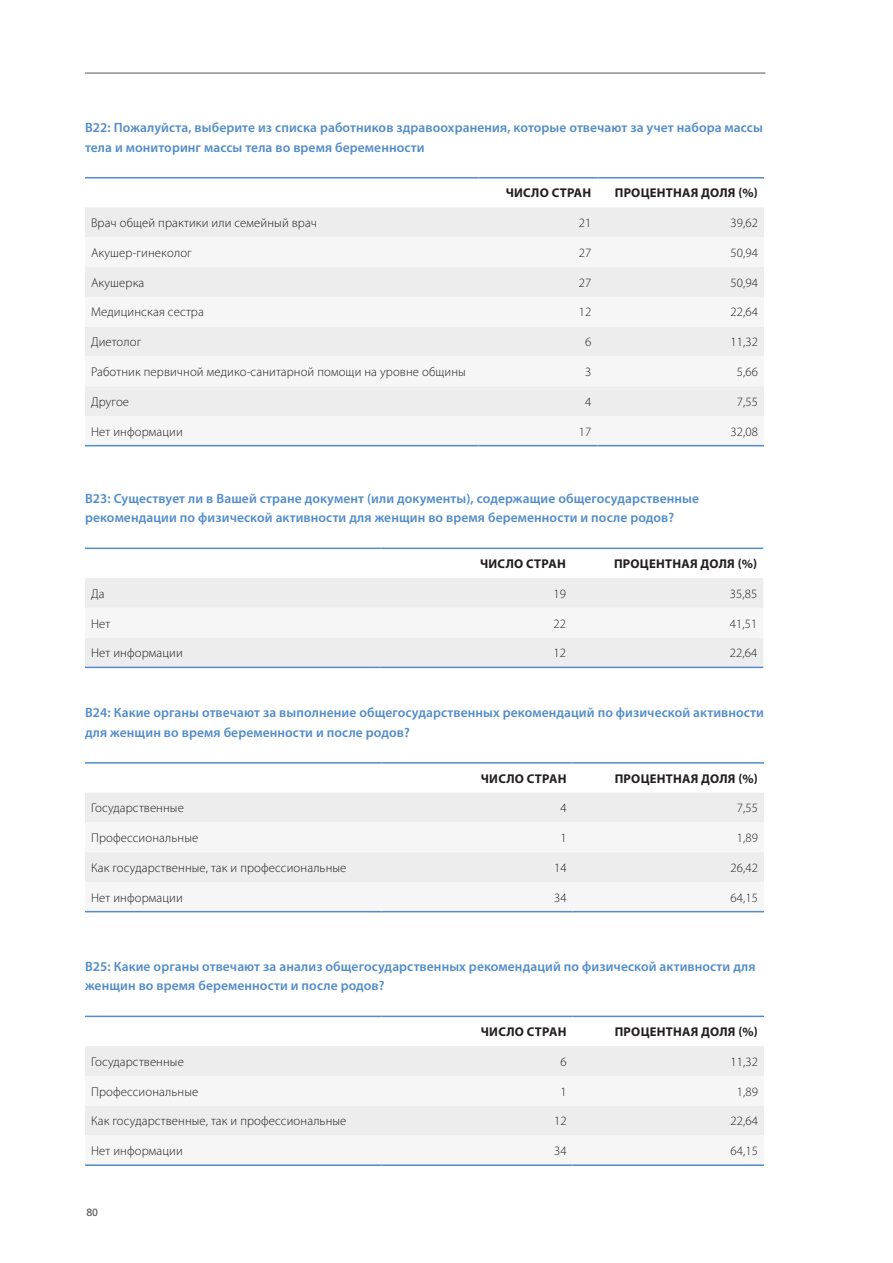
<style>
.page{position:relative;width:893px;height:1263px;background:#fff}
.page>*{position:absolute;margin:0;border:0;box-sizing:border-box;transform-origin:0 0}
.t1{font:600 13.5px/19.5px "Myriad Pro";letter-spacing:.01em;color:#528cc9}
.t2{font:300 12.75px "Myriad Pro";letter-spacing:.01em;color:#231f20}
.t3{font:700 12.75px "Myriad Pro";letter-spacing:.02em;color:#231f20}
.t4{font:10.5px "Frutiger LT Std";color:#57585a}
</style>
<div class="page">
<hr style="left:85px;top:73px;width:680px;height:1px;background:#57585a">
<div style="left:85px;top:208px;width:679px;height:29px;background:#ededee"></div>
<div style="left:85px;top:267px;width:679px;height:178px;background:#f0f0f1"></div>
<hr style="left:478px;top:177px;width:119px;height:2px;background:#528cc9">
<hr style="left:85px;top:177px;width:393px;height:2px;background:#528cc9">
<hr style="left:597px;top:177px;width:167px;height:2px;background:#528cc9">
<hr style="left:85px;top:445px;width:393px;height:1px;background:#528cc9">
<hr style="left:478px;top:445px;width:119px;height:1px;background:#528cc9">
<hr style="left:597px;top:445px;width:167px;height:1px;background:#528cc9">
<div style="left:85px;top:578px;width:678px;height:89px;background:#ededee"></div>
<div style="left:85px;top:608px;width:678px;height:30px;background:#f6f6f7"></div>
<hr style="left:381px;top:548px;width:191px;height:1px;background:#528cc9">
<hr style="left:85px;top:548px;width:296px;height:1px;background:#528cc9">
<hr style="left:572px;top:548px;width:191px;height:1px;background:#528cc9">
<hr style="left:85px;top:667px;width:296px;height:1px;background:#528cc9">
<hr style="left:381px;top:667px;width:191px;height:1px;background:#528cc9">
<hr style="left:572px;top:667px;width:191px;height:1px;background:#528cc9">
<div style="left:85px;top:793px;width:679px;height:29px;background:#ededee"></div>
<div style="left:85px;top:852px;width:679px;height:59px;background:#eeeff1"></div>
<hr style="left:381px;top:762px;width:192px;height:2px;background:#528cc9">
<hr style="left:85px;top:762px;width:296px;height:2px;background:#528cc9">
<hr style="left:573px;top:762px;width:191px;height:2px;background:#528cc9">
<hr style="left:85px;top:911px;width:296px;height:1px;background:#528cc9">
<hr style="left:381px;top:911px;width:192px;height:1px;background:#528cc9">
<hr style="left:573px;top:911px;width:191px;height:1px;background:#528cc9">
<div style="left:85px;top:1046px;width:679px;height:30px;background:#ededee"></div>
<div style="left:85px;top:1106px;width:679px;height:29px;background:#ededee"></div>
<hr style="left:381px;top:1016px;width:192px;height:1px;background:#528cc9">
<hr style="left:85px;top:1016px;width:296px;height:1px;background:#528cc9">
<hr style="left:573px;top:1016px;width:191px;height:1px;background:#528cc9">
<hr style="left:85px;top:1164px;width:296px;height:2px;background:#528cc9">
<hr style="left:381px;top:1164px;width:192px;height:2px;background:#528cc9">
<hr style="left:573px;top:1164px;width:191px;height:2px;background:#528cc9">
<p class="t1" style="left:85px;top:117px;width:679px">B22: Пожалуйста, выберите из списка работников здравоохранения, которые отвечают за учет набора массы тела и мониторинг массы тела во время беременности</p>
<p class="t3" style="left:506px;top:185px;width:87px">ЧИСЛО СТРАН</p>
<p class="t3" style="left:615px;top:185px;width:145px">ПРОЦЕНТНАЯ ДОЛЯ (%)</p>
<p class="t2" style="left:91px;top:216px;width:227px">Врач общей практики или семейный врач</p>
<p class="t2" style="left:579px;top:216px;width:14px">21</p>
<p class="t2" style="left:730px;top:216px;width:29px">39,62</p>
<p class="t2" style="left:91px;top:246px;width:102px">Акушер-гинеколог</p>
<p class="t2" style="left:579px;top:246px;width:14px">27</p>
<p class="t2" style="left:730px;top:246px;width:29px">50,94</p>
<p class="t2" style="left:91px;top:275px;width:55px">Акушерка</p>
<p class="t2" style="left:579px;top:275px;width:14px">27</p>
<p class="t2" style="left:730px;top:275px;width:29px">50,94</p>
<p class="t2" style="left:91px;top:305px;width:114px">Медицинская сестра</p>
<p class="t2" style="left:579px;top:305px;width:14px">12</p>
<p class="t2" style="left:730px;top:305px;width:29px">22,64</p>
<p class="t2" style="left:91px;top:335px;width:52px">Диетолог</p>
<p class="t2" style="left:585px;top:335px;width:8px">6</p>
<p class="t2" style="left:730px;top:335px;width:29px">11,32</p>
<p class="t2" style="left:91px;top:365px;width:376px">Работник первичной медико-санитарной помощи на уровне общины</p>
<p class="t2" style="left:585px;top:365px;width:8px">3</p>
<p class="t2" style="left:737px;top:365px;width:23px">5,66</p>
<p class="t2" style="left:91px;top:394px;width:40px">Другое</p>
<p class="t2" style="left:585px;top:394px;width:8px">4</p>
<p class="t2" style="left:737px;top:394px;width:23px">7,55</p>
<p class="t2" style="left:91px;top:424px;width:93px">Нет информации</p>
<p class="t2" style="left:579px;top:424px;width:14px">17</p>
<p class="t2" style="left:730px;top:424px;width:29px">32,08</p>
<p class="t1" style="left:85px;top:488px;width:616px">B23: Существует ли в Вашей стране документ (или документы), содержащие общегосударственные рекомендации по физической активности для женщин во время беременности и после родов?</p>
<p class="t3" style="left:480px;top:555px;width:87px">ЧИСЛО СТРАН</p>
<p class="t3" style="left:614px;top:555px;width:145px">ПРОЦЕНТНАЯ ДОЛЯ (%)</p>
<p class="t2" style="left:91px;top:586px;width:15px">Да</p>
<p class="t2" style="left:553px;top:586px;width:14px">19</p>
<p class="t2" style="left:730px;top:586px;width:29px">35,85</p>
<p class="t2" style="left:91px;top:616px;width:21px">Нет</p>
<p class="t2" style="left:553px;top:616px;width:14px">22</p>
<p class="t2" style="left:730px;top:616px;width:29px">41,51</p>
<p class="t2" style="left:91px;top:646px;width:93px">Нет информации</p>
<p class="t2" style="left:553px;top:646px;width:14px">12</p>
<p class="t2" style="left:730px;top:646px;width:29px">22,64</p>
<p class="t1" style="left:85px;top:702px;width:680px">B24: Какие органы отвечают за выполнение общегосударственных рекомендаций по физической активности для женщин во время беременности и после родов?</p>
<p class="t3" style="left:481px;top:770px;width:87px">ЧИСЛО СТРАН</p>
<p class="t3" style="left:615px;top:770px;width:145px">ПРОЦЕНТНАЯ ДОЛЯ (%)</p>
<p class="t2" style="left:91px;top:801px;width:94px">Государственные</p>
<p class="t2" style="left:560px;top:801px;width:8px">4</p>
<p class="t2" style="left:737px;top:801px;width:23px">7,55</p>
<p class="t2" style="left:91px;top:831px;width:109px">Профессиональные</p>
<p class="t2" style="left:560px;top:831px;width:8px">1</p>
<p class="t2" style="left:737px;top:831px;width:23px">1,89</p>
<p class="t2" style="left:91px;top:860px;width:257px">Как государственные, так и профессиональные</p>
<p class="t2" style="left:554px;top:860px;width:14px">14</p>
<p class="t2" style="left:730px;top:860px;width:29px">26,42</p>
<p class="t2" style="left:91px;top:890px;width:93px">Нет информации</p>
<p class="t2" style="left:554px;top:890px;width:14px">34</p>
<p class="t2" style="left:730px;top:890px;width:29px">64,15</p>
<p class="t1" style="left:85px;top:956px;width:672px">B25: Какие органы отвечают за анализ общегосударственных рекомендаций по физической активности для женщин во время беременности и после родов?</p>
<p class="t3" style="left:481px;top:1023px;width:87px">ЧИСЛО СТРАН</p>
<p class="t3" style="left:615px;top:1023px;width:145px">ПРОЦЕНТНАЯ ДОЛЯ (%)</p>
<p class="t2" style="left:91px;top:1054px;width:94px">Государственные</p>
<p class="t2" style="left:560px;top:1054px;width:8px">6</p>
<p class="t2" style="left:730px;top:1054px;width:29px">11,32</p>
<p class="t2" style="left:91px;top:1084px;width:109px">Профессиональные</p>
<p class="t2" style="left:560px;top:1084px;width:8px">1</p>
<p class="t2" style="left:737px;top:1084px;width:23px">1,89</p>
<p class="t2" style="left:91px;top:1114px;width:257px">Как государственные, так и профессиональные</p>
<p class="t2" style="left:554px;top:1114px;width:14px">12</p>
<p class="t2" style="left:730px;top:1114px;width:29px">22,64</p>
<p class="t2" style="left:91px;top:1144px;width:93px">Нет информации</p>
<p class="t2" style="left:554px;top:1144px;width:14px">34</p>
<p class="t2" style="left:730px;top:1144px;width:29px">64,15</p>
<p class="t4" style="left:86px;top:1206px;width:13px">80</p>
</div>
